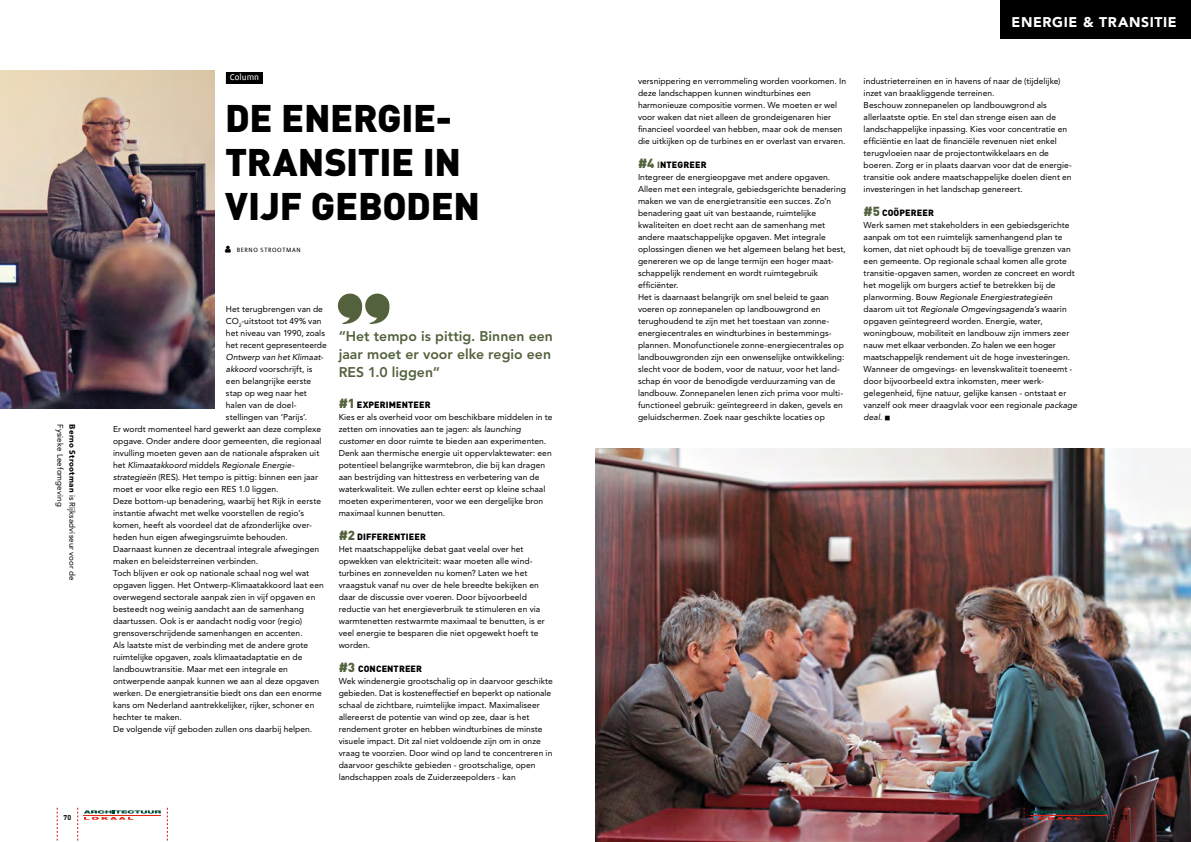
<style>
.page{position:relative;width:1191px;height:842px;background:#fff}
.page>*{position:absolute;margin:0;border:0;box-sizing:border-box;transform-origin:0 0}
.t1{font:900 38px/44px "DIN";letter-spacing:-.01em;color:#000}
.t2{font:800 14px/18px "Avenir";color:#53623d}
.t3{font:900 14px "Avenir";letter-spacing:.045em;color:#fff}
.t4{font:9.5px "Profile";color:#fff}
.t5{font:900 9px "DIN";letter-spacing:.015em;color:#000}
.t6{font:8.5px/12px "Avenir";letter-spacing:.005em;color:#000}
.t7{font:italic 8.5px "Avenir";color:#000}
.t8{font:8px/12px "Avenir";letter-spacing:.02em;color:#000}
.t9{font:7px "Profile";letter-spacing:.09em;color:#000}
.t10{font:700 7px "DIN";color:#000}
.s1{font-weight:900}
.s2{font-style:italic}
.s3{font-style:normal}
.s4{font-size:13px;color:#53623d}
.s5{color:#53623d}
</style>
<div class="page">
<svg style="left:84px;top:810px;width:77px;height:10px"></svg>
<svg style="left:57px;top:808px;width:1px;height:33px"></svg>
<svg style="left:77px;top:808px;width:1px;height:33px"></svg>
<svg style="left:167px;top:808px;width:1px;height:33px"></svg>
<img style="left:595px;top:448px;width:596px;height:394px">
<img style="left:0;top:71px;width:214px;height:337px">
<div style="left:226px;top:72px;width:37px;height:12px;background:#000"></div>
<svg style="left:338px;top:294px;width:51px;height:30px"></svg>
<svg style="left:1023px;top:808px;width:1px;height:34px"></svg>
<svg style="left:1113px;top:808px;width:1px;height:34px"></svg>
<svg style="left:1134px;top:808px;width:1px;height:34px"></svg>
<svg style="left:1030px;top:810px;width:77px;height:10px"></svg>
<div style="left:1000px;top:0;width:191px;height:38px;background:#000"></div>
<p class="t8" style="left:78px;top:424px;width:158px;rotate:90deg"><span class="s1">Berno Strootman</span> is Rijksadviseur voor de<br>Fysieke Leefomgeving</p>
<p class="t10" style="left:64px;top:812px;width:9px">70</p>
<p class="t4" style="left:230px;top:73px;width:31px">Column</p>
<h1 class="t1" style="left:225px;top:94px;width:256px">DE ENERGIE-<br>TRANSITIE IN<br>VIJF GEBODEN</h1>
<p class="t9" style="left:237px;top:246px;width:65px">BERNO STROOTMAN</p>
<p class="t6" style="left:226px;top:303px;width:102px">Het terugbrengen van de<br>CO<sub>2</sub>-uitstoot tot 49% van het niveau van 1990, zoals het recent gepresenteerde</p>
<p class="t7" style="left:226px;top:352px;width:99px">Ontwerp van het Klimaat-</p>
<p class="t6" style="left:226px;top:363px;width:88px"><span class="s2">akkoord</span> voorschrijft, is</p>
<p class="t6" style="left:226px;top:375px;width:87px">een belangrijke eerste</p>
<p class="t6" style="left:226px;top:387px;width:83px">stap op weg naar het</p>
<p class="t6" style="left:226px;top:399px;width:71px">halen van de doel-</p>
<p class="t6" style="left:226px;top:411px;width:83px">stellingen van ‘Parijs’.</p>
<p class="t6" style="left:113px;top:423px;width:209px">Er wordt momenteel hard gewerkt aan deze complexe</p>
<p class="t6" style="left:113px;top:435px;width:210px">opgave. Onder andere door gemeenten, die regionaal</p>
<p class="t6" style="left:113px;top:447px;width:208px">invulling moeten geven aan de nationale afspraken uit</p>
<p class="t7" style="left:113px;top:460px;width:183px"><span class="s3">het</span> Klimaatakkoord <span class="s3">middels</span> Regionale Energie-</p>
<p class="t6" style="left:113px;top:471px;width:206px"><span class="s2">strategieën</span> (RES). Het tempo is pittig: binnen een jaar</p>
<p class="t6" style="left:113px;top:483px;width:167px">moet er voor elke regio een RES 1.0 liggen.</p>
<p class="t6" style="left:113px;top:495px;width:209px">Deze bottom-up benadering, waarbij het Rijk in eerste</p>
<p class="t6" style="left:113px;top:507px;width:192px">instantie afwacht met welke voorstellen de regio’s</p>
<p class="t6" style="left:113px;top:519px;width:200px">komen, heeft als voordeel dat de afzonderlijke over-</p>
<p class="t6" style="left:113px;top:531px;width:176px">heden hun eigen afwegingsruimte behouden.</p>
<p class="t6" style="left:113px;top:543px;width:208px">Daarnaast kunnen ze decentraal integrale afwegingen</p>
<p class="t6" style="left:113px;top:555px;width:147px">maken en beleidsterreinen verbinden.</p>
<p class="t6" style="left:113px;top:567px;width:198px">Toch blijven er ook op nationale schaal nog wel wat</p>
<p class="t6" style="left:113px;top:579px;width:212px">opgaven liggen. Het Ontwerp-Klimaatakkoord laat een</p>
<p class="t6" style="left:113px;top:591px;width:204px">overwegend sectorale aanpak zien in vijf opgaven en</p>
<p class="t6" style="left:113px;top:603px;width:192px">besteedt nog weinig aandacht aan de samenhang</p>
<p class="t6" style="left:113px;top:615px;width:191px">daartussen. Ook is er aandacht nodig voor (regio)</p>
<p class="t6" style="left:113px;top:627px;width:191px">grensoverschrijdende samenhangen en accenten.</p>
<p class="t6" style="left:113px;top:639px;width:197px">Als laatste mist de verbinding met de andere grote</p>
<p class="t6" style="left:113px;top:651px;width:191px">ruimtelijke opgaven, zoals klimaatadaptatie en de</p>
<p class="t6" style="left:113px;top:663px;width:176px">landbouwtransitie. Maar met een integrale en</p>
<p class="t6" style="left:113px;top:675px;width:207px">ontwerpende aanpak kunnen we aan al deze opgaven</p>
<p class="t6" style="left:113px;top:687px;width:210px">werken. De energietransitie biedt ons dan een enorme</p>
<p class="t6" style="left:113px;top:699px;width:203px">kans om Nederland aantrekkelijker, rijker, schoner en</p>
<p class="t6" style="left:113px;top:711px;width:70px">hechter te maken.</p>
<p class="t6" style="left:113px;top:723px;width:201px">De volgende vijf geboden zullen ons daarbij helpen.</p>
<h2 class="t2" style="left:339px;top:327px;width:216px">“Het tempo is pittig. Binnen een jaar moet er voor elke regio een<br>RES 1.0 liggen“</h2>
<p class="t5" style="left:339px;top:399px;width:93px"><span class="s4">#1</span> EXPERIMENTEER</p>
<p class="t6" style="left:339px;top:411px;width:215px">Kies er als overheid voor om beschikbare middelen in te zetten om innovaties aan te jagen: als <span class="s2">launching customer</span> en door ruimte te bieden aan experimenten.<br>Denk aan thermische energie uit oppervlaktewater: een potentieel belangrijke warmtebron, die bij kan dragen aan bestrijding van hittestress en verbetering van de waterkwaliteit. We zullen echter eerst op kleine schaal moeten experimenteren, voor we een dergelijke bron maximaal kunnen benutten.</p>
<p class="t5" style="left:339px;top:531px;width:89px"><span class="s4">#2</span> DIFFERENTIEER</p>
<p class="t6" style="left:339px;top:543px;width:208px">Het maatschappelijke debat gaat veelal over het opwekken van elektriciteit: waar moeten alle wind&shy;turbines en zonnevelden nu komen? Laten we het vraagstuk vanaf nu over de hele breedte bekijken en daar de discussie over voeren. Door bijvoorbeeld reductie van het energieverbruik te stimuleren en via warmtenetten restwarmte maximaal te benutten, is er veel energie te besparen die niet opgewekt hoeft te worden.</p>
<p class="t5" style="left:339px;top:663px;width:85px"><span class="s4">#3</span> CONCENTREER</p>
<p class="t6" style="left:339px;top:675px;width:216px">Wek windenergie grootschalig op in daarvoor geschikte gebieden. Dat is kosteneffectief en beperkt op nationale schaal de zichtbare, ruimtelijke impact. Maximaliseer allereerst de potentie van wind op zee, daar is het rendement groter en hebben windturbines de minste visuele impact. Dit zal niet voldoende zijn om in onze vraag te voorzien. Door wind op land te concentreren in daarvoor geschikte gebieden - grootschalige, open landschappen zoals de Zuiderzeepolders - kan</p>
<h2 class="t3" style="left:1011px;top:13px;width:167px">ENERGIE &amp; TRANSITIE</h2>
<p class="t6" style="left:638px;top:75px;width:210px">versnippering en verrommeling worden voorkomen. In deze landschappen kunnen windturbines een harmonieuze compositie vormen. We moeten er wel voor waken dat niet alleen de grondeigenaren hier financieel voordeel van hebben, maar ook de mensen die uitkijken op de turbines en er overlast van ervaren.</p>
<p class="t5" style="left:638px;top:159px;width:70px"><span class="s4">#4</span> <span class="s5">I</span>NTEGREER</p>
<p class="t6" style="left:638px;top:171px;width:209px">Integreer de energieopgave met andere opgaven.<br>Alleen met een integrale, gebiedsgerichte benadering maken we van de energietransitie een succes. Zo’n benadering gaat uit van bestaande, ruimtelijke kwaliteiten en doet recht aan de samenhang met andere maatschappelijke opgaven. Met integrale oplossingen dienen we het algemeen belang het best, genereren we op de lange termijn een hoger maat&shy;schappelijk rendement en wordt ruimtegebruik efficiënter.<br>Het is daarnaast belangrijk om snel beleid te gaan voeren op zonnepanelen op landbouwgrond en terughoudend te zijn met het toestaan van zonne&shy;energiecentrales en windturbines in bestemmings&shy;plannen. Monofunctionele zonne-energiecentrales op landbouwgronden zijn een onwenselijke ontwikkeling: slecht voor de bodem, voor de natuur, voor het land&shy;schap én voor de benodigde verduurzaming van de landbouw. Zonnepanelen lenen zich prima voor multi&shy;functioneel gebruik: geïntegreerd in daken, gevels en geluidschermen. Zoek naar geschikte locaties op</p>
<p class="t6" style="left:863px;top:75px;width:209px">industrieterreinen en in havens of naar de (tijdelijke) inzet van braakliggende terreinen.<br>Beschouw zonnepanelen op landbouwgrond als allerlaatste optie. En stel dan strenge eisen aan de landschappelijke inpassing. Kies voor concentratie en efficiëntie en laat de financiële revenuen niet enkel terugvloeien naar de projectontwikkelaars en de boeren. Zorg er in plaats daarvan voor dat de energie&shy;transitie ook andere maatschappelijke doelen dient en investeringen in het landschap genereert.</p>
<p class="t5" style="left:863px;top:207px;width:72px"><span class="s4">#5</span> COÖPEREER</p>
<p class="t6" style="left:863px;top:219px;width:215px">Werk samen met stakeholders in een gebiedsgerichte aanpak om tot een ruimtelijk samenhangend plan te komen, dat niet ophoudt bij de toevallige grenzen van een gemeente. Op regionale schaal komen alle grote transitie-opgaven samen, worden ze concreet en wordt het mogelijk om burgers actief te betrekken bij de planvorming. Bouw <span class="s2">Regionale Energiestrategieën </span>daarom uit tot <span class="s2">Regionale Omgevingsagenda’s</span> waarin opgaven geïntegreerd worden. Energie, water, woningbouw, mobiliteit en landbouw zijn immers zeer nauw met elkaar verbonden. Zo halen we een hoger maatschappelijk rendement uit de hoge investeringen.<br>Wanneer de omgevings- en levenskwaliteit toeneemt - door bijvoorbeeld extra inkomsten, meer werk&shy;gelegenheid, fijne natuur, gelijke kansen - ontstaat er vanzelf ook meer draagvlak voor een regionale <span class="s2">package deal</span>. ■</p>
<p class="t10" style="left:1120px;top:812px;width:9px">71</p>
</div>
